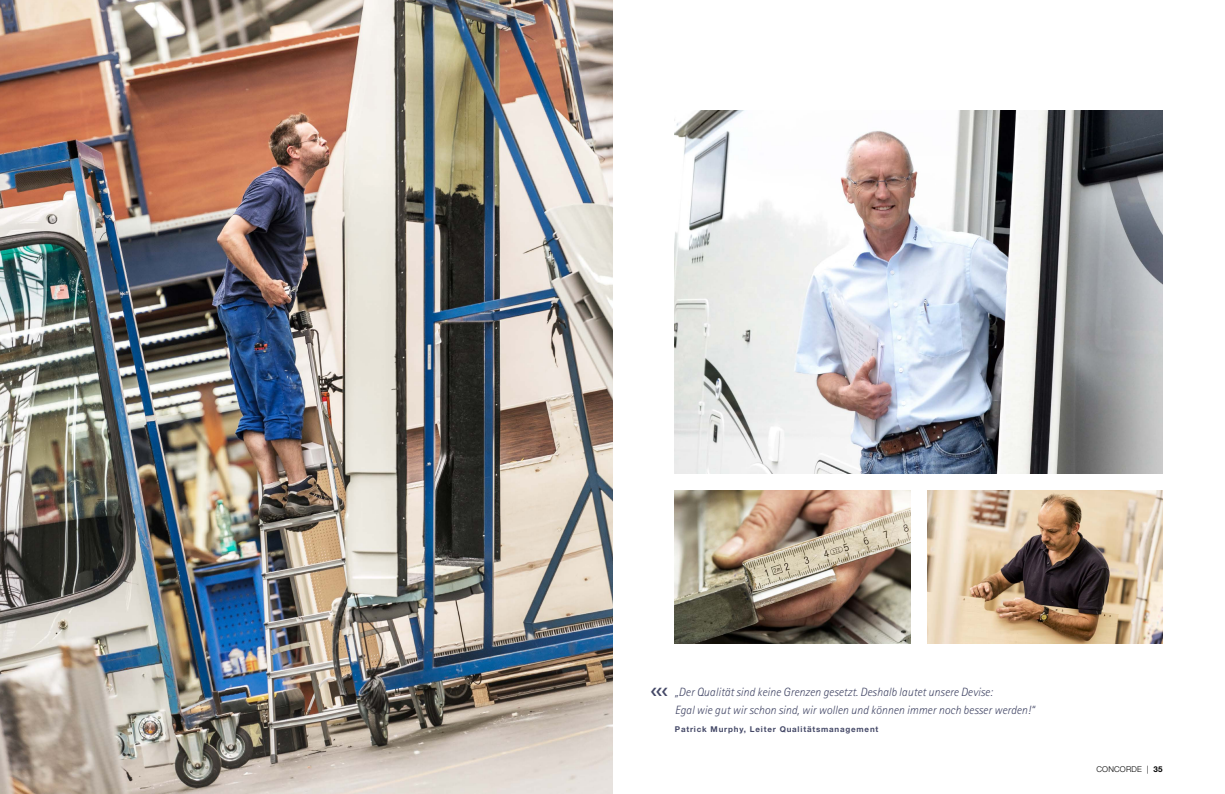
<style>
.page{position:relative;width:1225px;height:794px;background:#fff}
.page>*{position:absolute;margin:0;border:0;box-sizing:border-box;transform-origin:0 0}
.t1{font:italic 300 12px/18px "Rotis Sans Serif";color:#444867}
.t2{font:700 8px "Helvetica Neue";letter-spacing:.1em;color:#444867}
.t3{font:300 8px "Helvetica Neue";letter-spacing:.02em;color:#000}
.s1{font-weight:700}
</style>
<div class="page">
<img style="left:0;top:0;width:612px;height:794px">
<img style="left:675px;top:111px;width:487px;height:362px">
<img style="left:927px;top:490px;width:235px;height:153px">
<img style="left:675px;top:490px;width:235px;height:153px">
<p class="t1" style="left:675px;top:682px;width:361px">„Der Qualität sind keine Grenzen gesetzt. Deshalb lautet unsere Devise:<br>Egal wie gut wir schon sind, wir wollen und können immer noch besser werden!“</p>
<p class="t2" style="left:675px;top:724px;width:205px">Patrick Murphy, Leiter Qualitätsmanagement</p>
<p class="t3" style="left:1096px;top:764px;width:68px">CONCORDE | <span class="s1">35</span></p>
</div>
